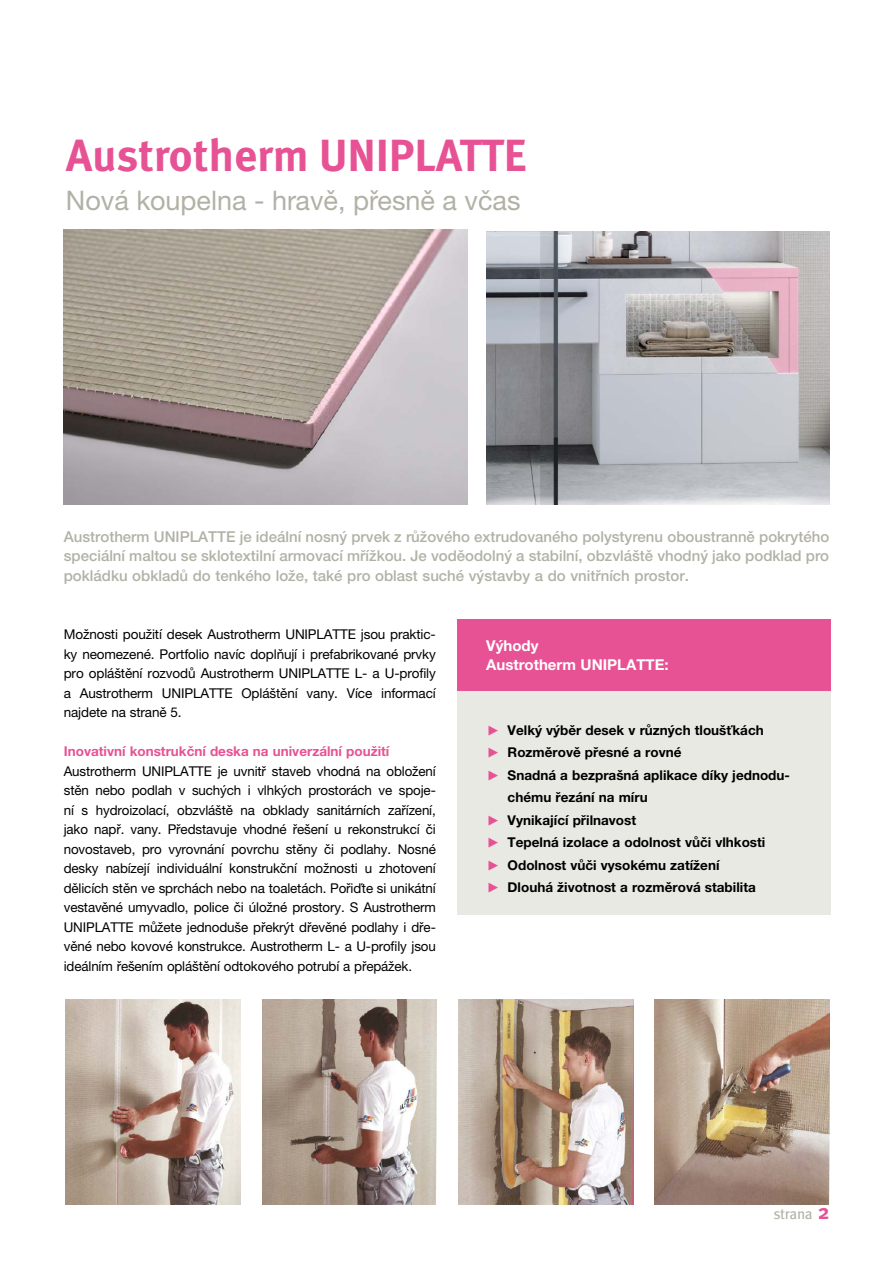
<style>
.page{position:relative;width:893px;height:1263px;background:#fff}
.page>*{position:absolute;margin:0;border:0;box-sizing:border-box;transform-origin:0 0}
.t1{font:700 45px "Meta Pro";letter-spacing:-.005em;color:#e75294}
.t2{font:27px "Helvetica Neue LTW1 G";color:#b2b1a6}
.t3{font:500 15px/19.5px "Helvetica Neue LTW1 G";color:#b2b1a6;text-align:justify}
.t4{font:700 15px/19.5px "Helvetica Neue LT Pro";color:#fff}
.t5{font:15px "Meta Pro";letter-spacing:-.03em;color:#b2b1a6}
.t6{font:13.5px/19.5px "Helvetica Neue LT Pro";letter-spacing:-.01em;color:#000;text-align:justify}
.t7{font:700 13.5px "Helvetica Neue LT Pro";color:#000}
.t8{font:700 13.5px "Helvetica Neue LT Pro";color:#e75294}
.s1{font-family:"Scala Sans Pro";color:#e75294}
.s2{font-weight:700;font-size:21px;color:#e75294}
</style>
<div class="page">
<div style="left:457px;top:619px;width:373px;height:295px;background:#e9e9e4"></div>
<div style="left:457px;top:619px;width:373px;height:72px;background:#e75294"></div>
<img style="left:486px;top:231px;width:343px;height:273px">
<img style="left:64px;top:230px;width:404px;height:274px">
<img style="left:66px;top:999px;width:175px;height:206px">
<img style="left:262px;top:999px;width:175px;height:206px">
<img style="left:458px;top:999px;width:175px;height:206px">
<img style="left:654px;top:999px;width:175px;height:206px">
<h1 class="t1" style="left:66px;top:127px;width:462px">Austrotherm UNIPLATTE</h1>
<h2 class="t2" style="left:66px;top:184px;width:456px">Nová koupelna - hravě, přesně a včas</h2>
<p class="t3" style="left:64px;top:526px;width:767px">Austrotherm UNIPLATTE je ideální nosný prvek z růžového extrudovaného polystyrenu oboustranně pokrytého speciální maltou se sklotextilní armovací mřížkou. Je voděodolný a stabilní, obzvláště vhodný jako podklad pro pokládku obkladů do tenkého lože, také pro oblast suché výstavby a do vnitřních prostor.</p>
<p class="t6" style="left:64px;top:624px;width:374px">Možnosti použití desek Austrotherm UNIPLATTE jsou praktic&shy;ky neomezené. Portfolio navíc doplňují i prefabrikované prvky pro opláštění rozvodů Austrotherm UNIPLATTE L- a U-profily a Austrotherm UNIPLATTE Opláštění vany. Více informací najdete na straně 5.</p>
<p class="t8" style="left:64px;top:743px;width:327px">Inovativní konstrukční deska na univerzální použití</p>
<p class="t6" style="left:64px;top:761px;width:374px">Austrotherm UNIPLATTE je uvnitř staveb vhodná na obložení stěn nebo podlah v suchých i vlhkých prostorách ve spoje&shy;ní s hydroizolací, obzvláště na obklady sanitárních zařízení, jako např. vany. Představuje vhodné řešení u rekonstrukcí či novostaveb, pro vyrovnání povrchu stěny či podlahy. Nosné desky nabízejí individuální konstrukční možnosti u zhotovení dělicích stěn ve sprchách nebo na toaletách. Pořiďte si unikátní vestavěné umyvadlo, police či úložné prostory. S Austrotherm UNIPLATTE můžete jednoduše překrýt dřevěné podlahy i dře&shy;věné nebo kovové konstrukce. Austrotherm L- a U-profily jsou ideálním řešením opláštění odtokového potrubí a přepážek.</p>
<p class="t4" style="left:486px;top:635px;width:184px">Výhody<br>Austrotherm UNIPLATTE:</p>
<p class="t7" style="left:486px;top:721px;width:279px"><span class="s1">▶</span> Velký výběr desek v různých tloušťkách</p>
<p class="t7" style="left:486px;top:744px;width:197px"><span class="s1">▶</span> Rozměrově přesné a rovné</p>
<p class="t7" style="left:486px;top:766px;width:305px"><span class="s1">▶</span> Snadná a bezprašná aplikace díky jednodu-</p>
<p class="t7" style="left:508px;top:789px;width:142px">chému řezání na míru</p>
<p class="t7" style="left:486px;top:811px;width:151px"><span class="s1">▶</span> Vynikající přilnavost</p>
<p class="t7" style="left:486px;top:834px;width:281px"><span class="s1">▶</span> Tepelná izolace a odolnost vůči vlhkosti</p>
<p class="t7" style="left:486px;top:856px;width:235px"><span class="s1">▶</span> Odolnost vůči vysokému zatížení</p>
<p class="t7" style="left:486px;top:879px;width:271px"><span class="s1">▶</span> Dlouhá životnost a rozměrová stabilita</p>
<p class="t5" style="left:773px;top:1202px;width:58px">strana <span class="s2">2</span></p>
</div>
